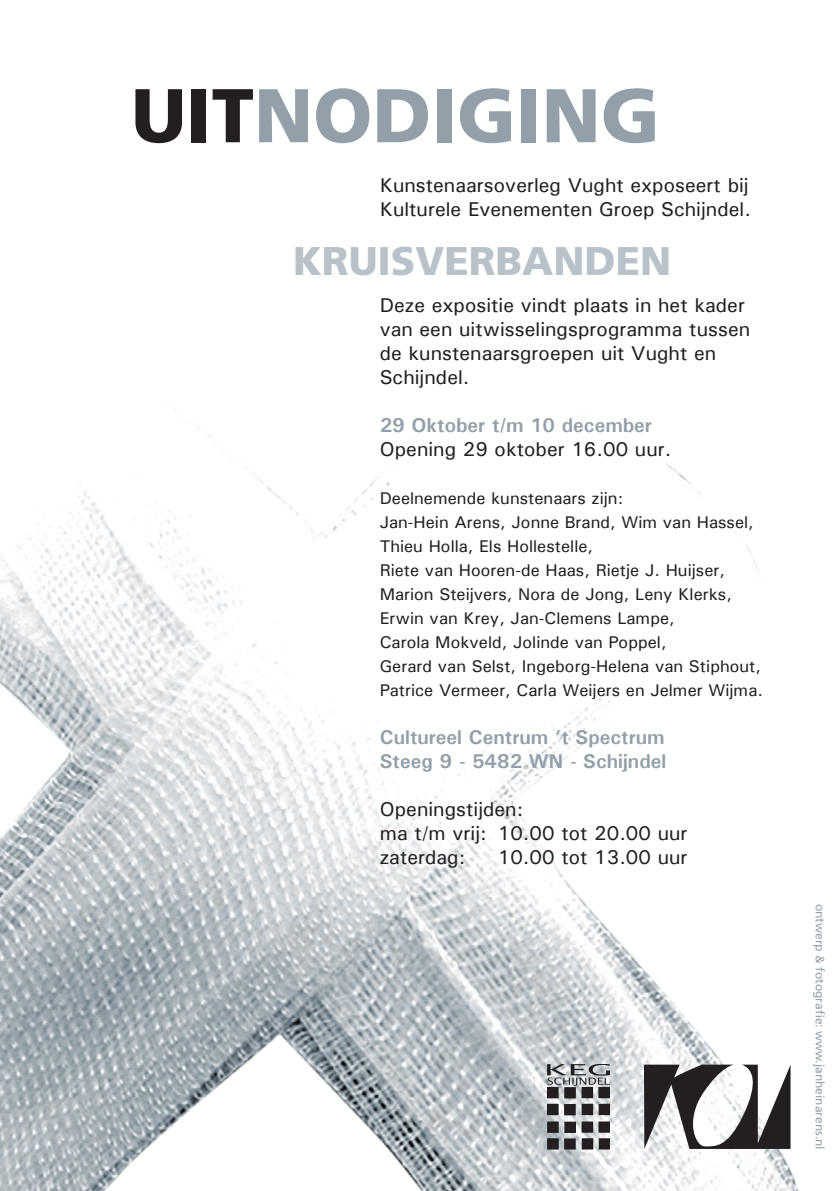
<style>
.page{position:relative;width:840px;height:1191px;background:#fff}
.page>*{position:absolute;margin:0;border:0;box-sizing:border-box;transform-origin:0 0}
.t1{font:900 76px "Frutiger";color:#94a0a9}
.kop{font:900 40px "Frutiger";color:#b9c2c8}
.platte_tekst{font:500 20px/24px "Univers";color:#231f20}
.platte_tekst-2{font:700 20px/24px "Univers";color:#94a0a9}
.plattere_tekst{font:500 17px/24px "Univers";color:#231f20}
.t2{font:12px "Frutiger";color:#94a0a9}
.s1{color:#231f20}
.s2{font-weight:700;color:#94a0a9}
</style>
<div class="page">
<img style="left:0;top:427px;width:799px;height:764px">
<img style="left:547px;top:1065px;width:62px;height:84px">
<svg style="left:643px;top:1064px;width:147px;height:85px"></svg>
<p class="t1" style="left:131px;top:70px;width:530px"><span class="s1">UIT</span>NODIGING</p>
<p class="platte_tekst" style="left:379px;top:173px;width:372px">Kunstenaarsoverleg Vught exposeert bij<br>Kulturele Evenementen Groep Schijndel.</p>
<p class="kop" style="left:293px;top:237px;width:379px">KRUISVERBANDEN</p>
<p class="platte_tekst" style="left:379px;top:293px;width:372px">Deze expositie vindt plaats in het kader van een uitwisselingsprogramma tussen de kunstenaarsgroepen uit Vught en<br>Schijndel.</p>
<p class="platte_tekst" style="left:379px;top:413px;width:293px"><span class="s2">29 Oktober t/m 10 december<br></span>Opening 29 oktober 16.00 uur.</p>
<p class="plattere_tekst" style="left:379px;top:486px;width:384px">Deelnemende kunstenaars zijn:<br>Jan-Hein Arens, Jonne Brand, Wim van Hassel, Thieu Holla, Els Hollestelle,<br>Riete van Hooren-de Haas, Rietje J. Huijser, Marion Steijvers, Nora de Jong, Leny Klerks, Erwin van Krey, Jan-Clemens Lampe,<br>Carola Mokveld, Jolinde van Poppel,<br>Gerard van Selst, Ingeborg-Helena van Stiphout, Patrice Vermeer, Carla Weijers en Jelmer Wijma.</p>
<p class="platte_tekst-2" style="left:379px;top:725px;width:288px">Cultureel Centrum ’t Spectrum<br>Steeg 9 - 5482 WN - Schijndel</p>
<p class="platte_tekst" style="left:379px;top:797px;width:309px">Openingstijden:<br>ma t/m vrij: 10.00 tot 20.00 uur zaterdag:</p>
<p class="platte_tekst" style="left:497px;top:845px;width:191px">10.00 tot 13.00 uur</p>
<p class="t2" style="left:826px;top:903px;width:248px;rotate:90deg">ontwerp &amp; fotografie: www.janheinarens.nl</p>
</div>
